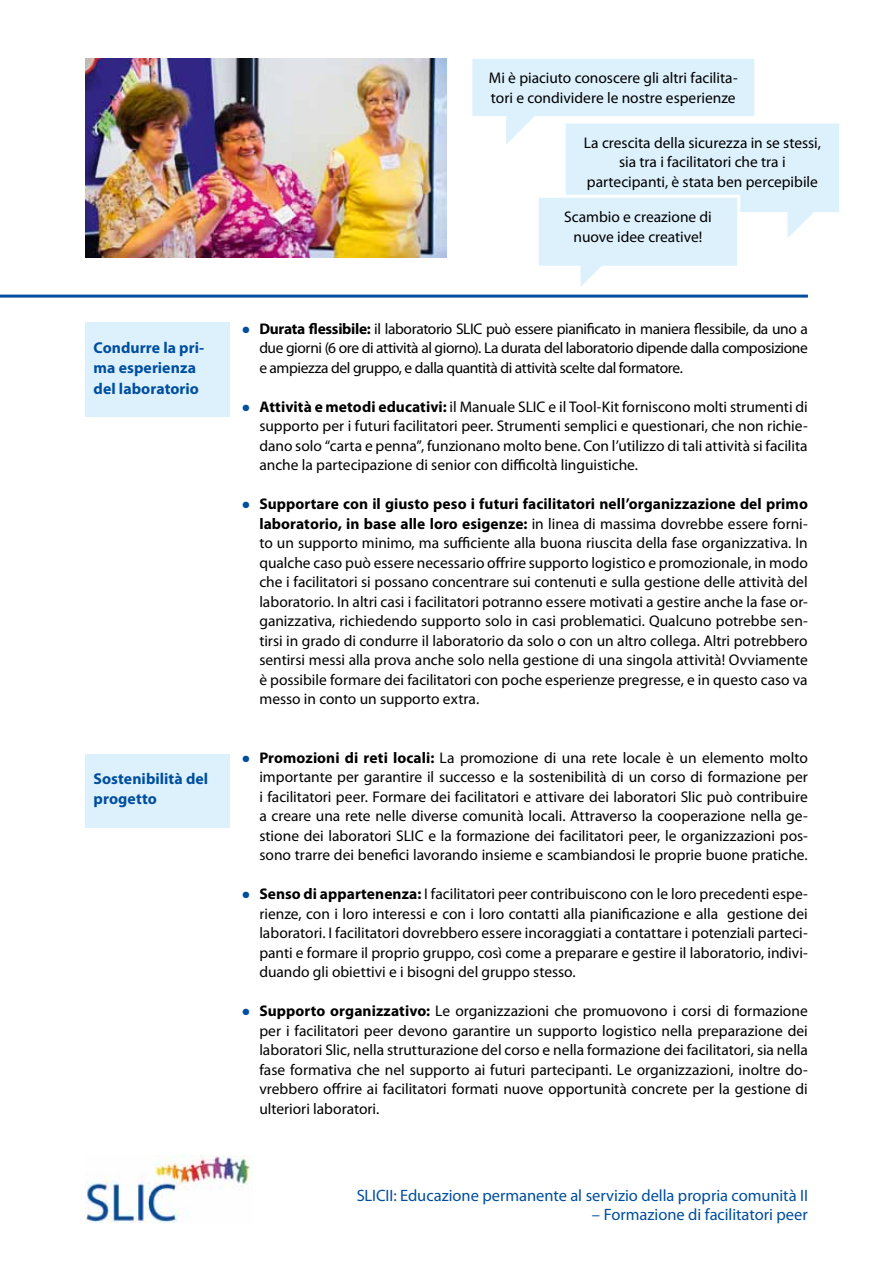
<style>
.page{position:relative;width:893px;height:1263px;background:#fff}
.page>*{position:absolute;margin:0;border:0;box-sizing:border-box;transform-origin:0 0}
.t1{font:16.5px "Myriad Pro";letter-spacing:-.005em;color:#004e9e}
.t2{font:700 15.75px/20.2px "Myriad Pro";letter-spacing:.005em;color:#004e9e}
.t3{font:15.45px/19.5px "Myriad Pro";color:#000;text-align:justify}
.s1{color:#004e9e}
.s2{font-weight:700}
</style>
<div class="page">
<div style="left:85px;top:322px;width:145px;height:95px;background:#ddf1fd"></div>
<div style="left:85px;top:754px;width:145px;height:73px;background:#ddf1fd"></div>
<img style="left:85px;top:1156px;width:165px;height:66px">
<img style="left:85px;top:59px;width:361px;height:198px">
<hr style="left:0;top:295px;width:808px;height:3px;background:#004e9e">
<svg style="left:472px;top:59px;width:367px;height:228px"></svg>
<p class="t2" style="left:94px;top:338px;width:112px">Condurre la pri&shy;ma esperienza del laboratorio</p>
<p class="t2" style="left:94px;top:768px;width:116px">Sostenibilità del progetto</p>
<p class="t3" style="left:489px;top:68px;width:250px">Mi è piaciuto conoscere gli altri facilita&shy;tori e condividere le nostre esperienze</p>
<p class="t3" style="left:584px;top:133px;width:239px;text-align:center">La crescita della sicurezza in se stessi, sia tra i facilitatori che tra i partecipanti, è stata ben percepibile</p>
<p class="t3" style="left:564px;top:207px;width:149px;text-align:center">Scambio e creazione di nuove idee creative!</p>
<p class="t3" style="left:259px;top:319px;width:550px;text-indent:-17px"><span class="s1">●</span> <span class="s2">Durata flessibile:</span> il laboratorio SLIC può essere pianificato in maniera flessibile, da uno a due giorni (6 ore di attività al giorno). La durata del laboratorio dipende dalla composizione e ampiezza del gruppo, e dalla quantità di attività scelte dal formatore.</p>
<p class="t3" style="left:259px;top:397px;width:550px;text-indent:-17px"><span class="s1">●</span> <span class="s2">Attività e metodi educativi:</span> il Manuale SLIC e il Tool-Kit forniscono molti strumenti di supporto per i futuri facilitatori peer. Strumenti semplici e questionari, che non richie&shy;dano solo “carta e penna”, funzionano molto bene. Con l’utilizzo di tali attività si facilita anche la partecipazione di senior con difficoltà linguistiche.</p>
<p class="t3" style="left:259px;top:494px;width:550px;text-indent:-17px"><span class="s1">●</span> <span class="s2">Supportare con il giusto peso i futuri facilitatori nell’organizzazione del primo laboratorio, in base alle loro esigenze:</span> in linea di massima dovrebbe essere forni&shy;to un supporto minimo, ma sufficiente alla buona riuscita della fase organizzativa. In qualche caso può essere necessario offrire supporto logistico e promozionale, in modo che i facilitatori si possano concentrare sui contenuti e sulla gestione delle attività del laboratorio. In altri casi i facilitatori potranno essere motivati a gestire anche la fase or&shy;ganizzativa, richiedendo supporto solo in casi problematici. Qualcuno potrebbe sen&shy;tirsi in grado di condurre il laboratorio da solo o con un altro collega. Altri potrebbero sentirsi messi alla prova anche solo nella gestione di una singola attività! Ovviamente è possibile formare dei facilitatori con poche esperienze pregresse, e in questo caso va messo in conto un supporto extra.</p>
<p class="t3" style="left:259px;top:748px;width:550px;text-indent:-17px"><span class="s1">●</span> <span class="s2">Promozioni di reti locali:</span> La promozione di una rete locale è un elemento molto importante per garantire il successo e la sostenibilità di un corso di formazione per i facilitatori peer. Formare dei facilitatori e attivare dei laboratori Slic può contribuire a creare una rete nelle diverse comunità locali. Attraverso la cooperazione nella ge&shy;stione dei laboratori SLIC e la formazione dei facilitatori peer, le organizzazioni pos&shy;sono trarre dei benefici lavorando insieme e scambiandosi le proprie buone pratiche.</p>
<p class="t3" style="left:259px;top:884px;width:550px;text-indent:-17px"><span class="s1">●</span> <span class="s2">Senso di appartenenza:</span> I facilitatori peer contribuiscono con le loro precedenti espe&shy;rienze, con i loro interessi e con i loro contatti alla pianificazione e alla gestione dei laboratori. I facilitatori dovrebbero essere incoraggiati a contattare i potenziali parteci&shy;panti e formare il proprio gruppo, così come a preparare e gestire il laboratorio, indivi&shy;duando gli obiettivi e i bisogni del gruppo stesso.</p>
<p class="t3" style="left:259px;top:1001px;width:550px;text-indent:-17px"><span class="s1">●</span> <span class="s2">Supporto organizzativo:</span> Le organizzazioni che promuovono i corsi di formazione per i facilitatori peer devono garantire un supporto logistico nella preparazione dei laboratori Slic, nella strutturazione del corso e nella formazione dei facilitatori, sia nella fase formativa che nel supporto ai futuri partecipanti. Le organizzazioni, inoltre do&shy;vrebbero offrire ai facilitatori formati nuove opportunità concrete per la gestione di ulteriori laboratori.</p>
<p class="t1" style="left:357px;top:1186px;width:453px">SLICII: Educazione permanente al servizio della propria comunità II</p>
<p class="t1" style="left:592px;top:1206px;width:217px">– Formazione di facilitatori peer</p>
</div>
